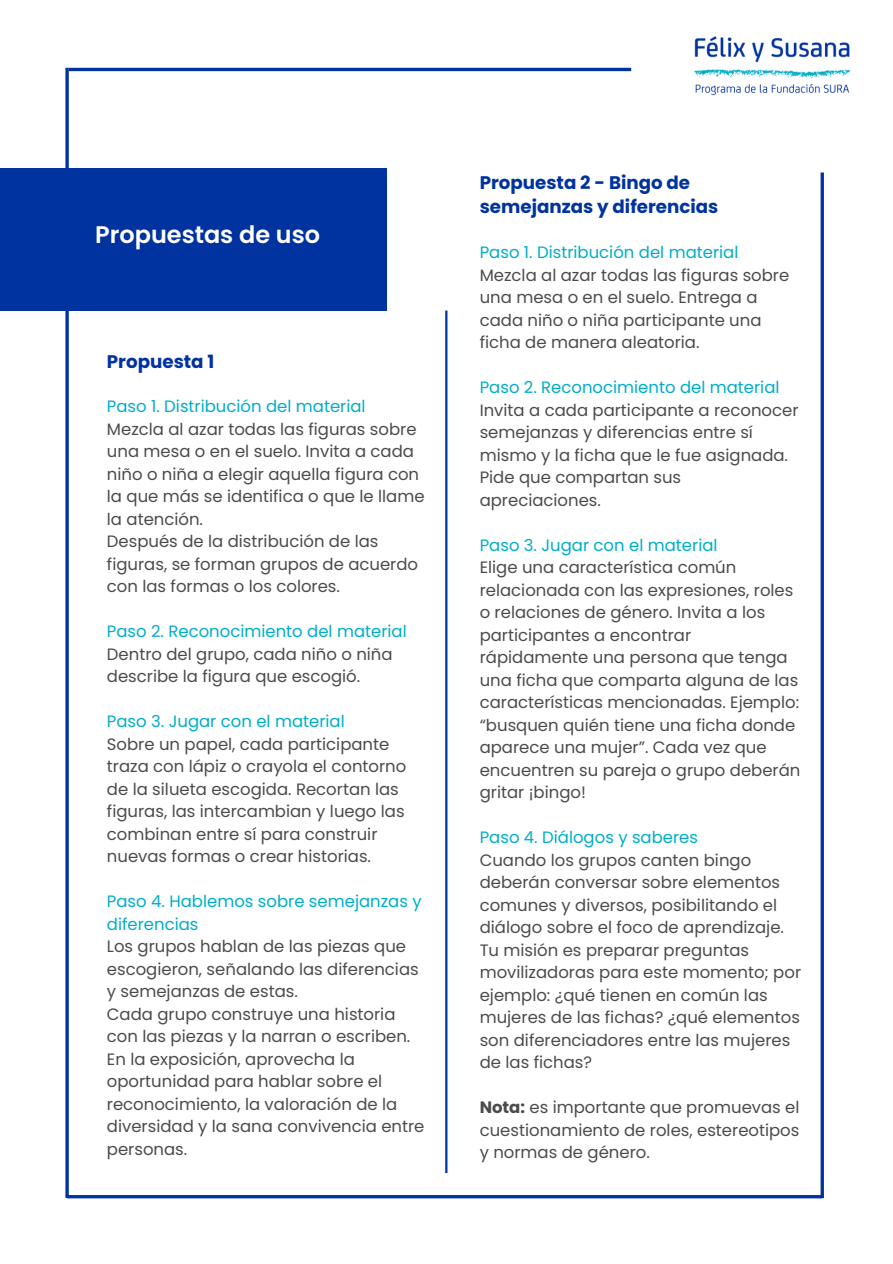
<style>
.page{position:relative;width:893px;height:1264px;background:#fff}
.page>*{position:absolute;margin:0;border:0;box-sizing:border-box;transform-origin:0 0}
.t1{font:600 24px "Poppins";color:#fff}
.t2{font:700 18.3px/24.8px "Poppins";color:#0033a0}
.t3{font:16.5px/22.5px "Poppins";color:#4b4b4b}
.t4{font:16.5px/22.5px "Poppins";color:#00aec7}
.s1{font-weight:700}
</style>
<div class="page">
<hr style="left:69px;top:68px;width:562px;height:3px;background:#0033a0">
<svg style="left:65px;top:68px;width:4px;height:1129px;background:#2752ae"></svg>
<svg style="left:67px;top:1194px;width:753px;height:4px;fill:#0033a0"></svg>
<hr style="left:820px;top:172px;width:3px;height:1026px;background:#0033a0">
<img style="left:694px;top:36px;width:157px;height:60px">
<div style="left:0;top:168px;width:386px;height:142px;background:#0033a0"></div>
<hr style="left:445px;top:310px;width:2px;height:863px;background:#0033a0">
<h1 class="t1" style="left:95px;top:217px;width:226px">Propuestas de uso</h1>
<p class="t2" style="left:107px;top:349px;width:109px">Propuesta 1</p>
<p class="t4" style="left:107px;top:395px;width:260px">Paso 1. Distribución del material</p>
<p class="t3" style="left:107px;top:418px;width:319px">Mezcla al azar todas las figuras sobre una mesa o en el suelo. Invita a cada niño o niña a elegir aquella figura con la que más se identifica o que le llame la atención.<br>Después de la distribución de las figuras, se forman grupos de acuerdo con las formas o los colores.</p>
<p class="t4" style="left:107px;top:620px;width:301px">Paso 2. Reconocimiento del material</p>
<p class="t3" style="left:107px;top:643px;width:287px">Dentro del grupo, cada niño o niña describe la figura que escogió.</p>
<p class="t4" style="left:107px;top:710px;width:239px">Paso 3. Jugar con el material</p>
<p class="t3" style="left:107px;top:732px;width:301px">Sobre un papel, cada participante traza con lápiz o crayola el contorno de la silueta escogida. Recortan las figuras, las intercambian y luego las combinan entre sí para construir nuevas formas o crear historias.</p>
<p class="t4" style="left:107px;top:890px;width:316px">Paso 4. Hablemos sobre semejanzas y diferencias</p>
<p class="t3" style="left:107px;top:935px;width:319px">Los grupos hablan de las piezas que escogieron, señalando las diferencias y semejanzas de estas.<br>Cada grupo construye una historia con las piezas y la narran o escriben.<br>En la exposición, aprovecha la oportunidad para hablar sobre el reconocimiento, la valoración de la diversidad y la sana convivencia entre personas.</p>
<p class="t2" style="left:479px;top:170px;width:240px">Propuesta 2 - Bingo de semejanzas y diferencias</p>
<p class="t4" style="left:479px;top:241px;width:260px">Paso 1. Distribución del material</p>
<p class="t3" style="left:479px;top:264px;width:311px">Mezcla al azar todas las figuras sobre una mesa o en el suelo. Entrega a cada niño o niña participante una ficha de manera aleatoria.</p>
<p class="t4" style="left:479px;top:376px;width:301px">Paso 2. Reconocimiento del material</p>
<p class="t3" style="left:479px;top:399px;width:320px">Invita a cada participante a reconocer semejanzas y diferencias entre sí mismo y la ficha que le fue asignada.<br>Pide que compartan sus apreciaciones.</p>
<p class="t4" style="left:479px;top:534px;width:239px">Paso 3. Jugar con el material</p>
<p class="t3" style="left:479px;top:556px;width:322px">Elige una característica común relacionada con las expresiones, roles o relaciones de género. Invita a los participantes a encontrar rápidamente una persona que tenga una ficha que comparta alguna de las características mencionadas. Ejemplo: “busquen quién tiene una ficha donde aparece una mujer”. Cada vez que encuentren su pareja o grupo deberán gritar ¡bingo!</p>
<p class="t4" style="left:479px;top:826px;width:220px">Paso 4. Diálogos y saberes</p>
<p class="t3" style="left:479px;top:848px;width:323px">Cuando los grupos canten bingo deberán conversar sobre elementos comunes y diversos, posibilitando el diálogo sobre el foco de aprendizaje.<br>Tu misión es preparar preguntas movilizadoras para este momento; por ejemplo: ¿qué tienen en común las mujeres de las fichas? ¿qué elementos son diferenciadores entre las mujeres de las fichas?</p>
<p class="t3" style="left:479px;top:1096px;width:321px;text-align:justify"><span class="s1">Nota:</span> es importante que promuevas el cuestionamiento de roles, estereotipos y normas de género.</p>
</div>
